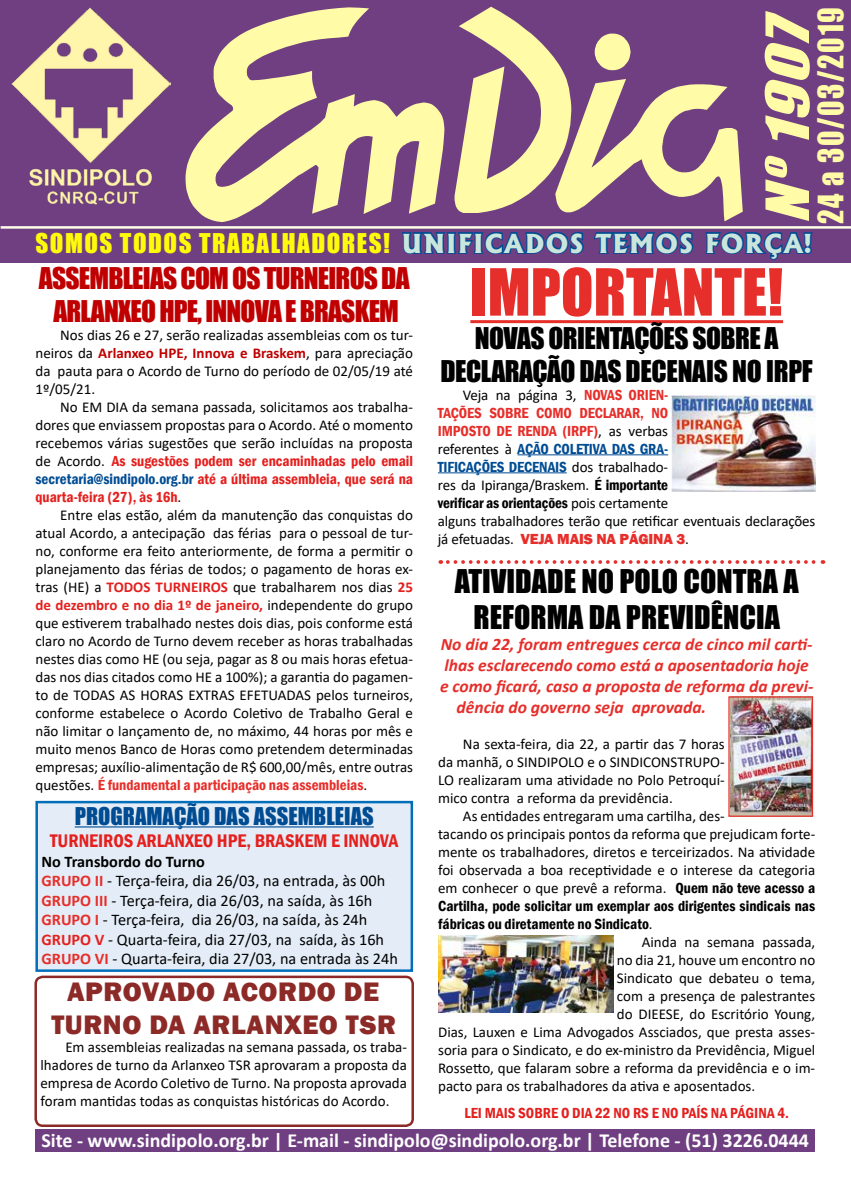
<style>
.page{position:relative;width:851px;height:1177px;background:#fff}
.page>*{position:absolute;margin:0;border:0;box-sizing:border-box;transform-origin:0 0}
.t1{font:60px "Impact";color:#e62e2a}
.t2{font:italic 55px "Impact";color:#fffba7;scale:1.19 1}
.t3{font:32.25px "Impact";letter-spacing:.06em;color:#fffba7;scale:.89 1}
.t4{font:30px/36px "Impact";color:#000;text-align:center}
.t5{font:27.5px/33px "Impact";letter-spacing:-.03em;color:#c00000;text-align:center}
.t6{font:27.5px/33px "Impact";letter-spacing:-.02em;color:#000;text-align:center}
.t7{font:800 27.5px/33px "Franklin Gothic";letter-spacing:.02em;color:#8c2a27;text-align:center}
.t8{font:25px "Impact";letter-spacing:.06em;color:#fffa0a}
.t9{font:22.5px "Impact";color:#004c93}
.t10{font:700 20px "Calibri";color:#fff}
.t11{font:600 condensed 18.75px "Franklin Gothic";color:#e4201e}
.t12{font:italic 700 17.5px "Calibri";color:#e62e2a}
.t13{font:16.25px/19.5px "Calibri";color:#000}
.t14{font:15px/18px "Calibri";color:#000;text-align:justify}
.t15{font:600 condensed 15px/18px "Franklin Gothic";color:#e4201e;text-align:justify}
.t16{font:600 condensed 15px/18px "Franklin Gothic";color:#e62e2a;text-align:justify}
.t17{font:600 condensed 15px/18px "Franklin Gothic";color:#000}
.t18{font:800 15px "Franklin Gothic";letter-spacing:-.01em;color:#e62e2a}
.s1{font-family:"Albertus";font-weight:800;color:#c9e5dc}
.s2{font-weight:700;color:#c00000}
.s3{font-family:"Calibri";font-weight:400;font-stretch:normal;color:#000}
.s4{color:#004c93}
.s5{font-weight:700;color:#e4201e}
.s6{font-family:"Franklin Gothic";font-weight:600;font-stretch:condensed;color:#e62e2a}
.s7{font-family:"Franklin Gothic";font-weight:600;font-stretch:condensed}
.s8{font-family:"Calibri";font-weight:400;font-stretch:normal}
.s9{font-family:"Calibri";font-weight:400;color:#000}
.s10{font-weight:700}
.s11{font-weight:700;color:#e62e2a}
</style>
<div class="page">
<div style="left:1px;top:0;width:849px;height:262px;background:#6f3f81"></div>
<div style="left:35px;top:1129px;width:779px;height:23px;background:#6f3f81"></div>
<svg style="left:401px;top:231px;width:183px;height:23px"></svg>
<svg style="left:593px;top:231px;width:101px;height:23px"></svg>
<svg style="left:705px;top:231px;width:108px;height:29px"></svg>
<hr style="left:1px;top:226px;width:849px;height:3px;background:#fffee9">
<img style="left:11px;top:7px;width:159px;height:198px">
<svg style="left:185px;top:7px;width:259px;height:215px"></svg>
<svg style="left:454px;top:7px;width:288px;height:214px"></svg>
<div style="left:34px;top:975px;width:380px;height:151px;border:2px solid #8c2a27;border-radius:7px"></div>
<div style="left:37px;top:802px;width:375px;height:168px;background:#e4edf7"></div>
<hr style="left:75px;top:826px;width:299px;height:1px;background:#004c93">
<div style="left:35px;top:800px;width:378px;height:171px;border:2px solid #006eb8"></div>
<img style="left:730px;top:698px;width:81px;height:116px">
<div style="left:728px;top:696px;width:85px;height:120px;border:1px solid #e62e2a"></div>
<img style="left:438px;top:935px;width:175px;height:77px">
<hr style="left:470px;top:320px;width:313px;height:3px;background:#e62e2a">
<hr style="left:517px;top:454px;width:151px;height:1px;background:#004c93">
<hr style="left:438px;top:472px;width:128px;height:1px;background:#004c93">
<img style="left:671px;top:395px;width:144px;height:96px">
<svg style="left:447px;top:560px;width:376px;height:4px"></svg>
<h2 class="t2" style="left:744px;top:224px;width:189px;rotate:-90deg">Nº1907</h2>
<h3 class="t3" style="left:805px;top:224px;width:245px;rotate:-90deg">24 a 30/03/2019</h3>
<h3 class="t8" style="left:35px;top:223px;width:778px">SOMOS TODOS TRABALHADORES! <span class="s1">UNIFICADOS TEMOS FORÇA!</span></h3>
<h3 class="t5" style="left:39px;top:261px;width:372px">ASSEMBLEIAS COM OS TURNEIROS DA<br>ARLANXEO HPE, INNOVA E BRASKEM</h3>
<p class="t14" style="left:35px;top:326px;width:379px;text-indent:25px">Nos dias 26 e 27, serão realizadas assembleias com os tur&shy;neiros da <span class="s2">Arlanxeo HPE, Innova e Braskem</span>, para apreciação da pauta para o Acordo de Turno do período de 02/05/19 até 1º/05/21.</p>
<p class="t14" style="left:35px;top:398px;width:379px;text-indent:25px">No EM DIA da semana passada, solicitamos aos trabalha&shy;dores que enviassem propostas para o Acordo. Até o momento recebemos várias sugestões que serão incluídas na proposta</p>
<p class="t15" style="left:35px;top:452px;width:379px"><span class="s3">de Acordo.</span> As sugestões podem ser encaminhadas pelo email <span class="s4">secretaria@sindipolo.org.br</span> até a última assembleia, que será na quarta-feira (27), às 16h<span class="s3">.</span></p>
<p class="t14" style="left:35px;top:506px;width:379px;text-indent:25px">Entre elas estão, além da manutenção das conquistas do atual Acordo, a antecipação das férias para o pessoal de tur&shy;no, conforme era feito anteriormente, de forma a permitir o planejamento das férias de todos; o pagamento de horas ex&shy;tras (HE) a <span class="s5">TODOS TURNEIROS</span> que trabalharem nos dias <span class="s5">25 de dezembro e no dia 1º de janeiro,</span> independente do grupo que estiverem trabalhado nestes dois dias, pois conforme está claro no Acordo de Turno devem receber as horas trabalhadas nestes dias como HE (ou seja, pagar as 8 ou mais horas efetua&shy;das nos dias citados como HE a 100%); a garantia do pagamen&shy;to de TODAS AS HORAS EXTRAS EFETUADAS pelos turneiros, conforme estabelece o Acordo Coletivo de Trabalho Geral e não limitar o lançamento de, no máximo, 44 horas por mês e muito menos Banco de Horas como pretendem determinadas empresas; auxílio-alimentação de R$ 600,00/mês, entre outras</p>
<p class="t16" style="left:35px;top:776px;width:333px"><span class="s3">questões.</span> É fundamental a participação nas assembleias<span class="s3">.</span></p>
<h1 class="t1" style="left:470px;top:245px;width:314px">IMPORTANTE!</h1>
<h3 class="t6" style="left:440px;top:320px;width:374px">NOVAS ORIENTAÇÕES SOBRE A<br>DECLARAÇÃO DAS DECENAIS NO IRPF</h3>
<p class="t14" style="left:462px;top:385px;width:207px">Veja na página 3, <span class="s6">NOVAS ORIEN-</span></p>
<p class="t16" style="left:438px;top:403px;width:232px">TAÇÕES SOBRE COMO DECLARAR, NO IMPOSTO DE RENDA (IRPF)<span class="s3">, as verbas referentes à</span> <span class="s4">AÇÃO COLETIVA DAS GRA-TIFICAÇÕES DECENAIS</span> <span class="s3">dos trabalhado-</span></p>
<p class="t14" style="left:438px;top:475px;width:232px">res da Ipiranga/Braskem. <span class="s7">É importante</span></p>
<p class="t17" style="left:438px;top:493px;width:232px">verificar as orientações <span class="s8">pois certamente</span></p>
<p class="t14" style="left:438px;top:511px;width:379px">alguns trabalhadores terão que retificar eventuais declarações</p>
<p class="t18" style="left:438px;top:529px;width:252px"><span class="s9">já efetuadas.</span> VEJA MAIS NA PÁGINA 3<span class="s9">.</span></p>
<h3 class="t4" style="left:455px;top:562px;width:345px">ATIVIDADE NO POLO CONTRA A<br>REFORMA DA PREVIDÊNCIA</h3>
<p class="t12" style="left:440px;top:632px;width:373px">No dia 22, foram entregues cerca de cinco mil carti-</p>
<p class="t12" style="left:444px;top:653px;width:365px">lhas esclarecendo como está a aposentadoria hoje</p>
<p class="t12" style="left:440px;top:674px;width:375px">e como ficará, caso a proposta de reforma da previ-</p>
<p class="t12" style="left:456px;top:695px;width:251px">dência do governo seja aprovada.</p>
<p class="t14" style="left:438px;top:734px;width:288px;text-indent:25px">Na sexta-feira, dia 22, a partir das 7 horas da manhã, o SINDIPOLO e o SINDICONSTRUPO-LO realizaram uma atividade no Polo Petroquí&shy;mico contra a reforma da previdência.</p>
<p class="t14" style="left:438px;top:806px;width:378px;text-align:left;text-indent:25px">As entidades entregaram uma cartilha, des-<br>tacando os principais pontos da reforma que prejudicam forte&shy;mente os trabalhadores, diretos e terceirizados. Na atividade foi observada a boa receptividade e o interese da categoria em conhecer o que prevê a reforma. <span class="s7">Quem não teve acesso a</span></p>
<p class="t17" style="left:438px;top:897px;width:378px">Cartilha, pode solicitar um exemplar aos dirigentes sindicais nas fábricas ou diretamente no Sindicato<span class="s8">.</span></p>
<p class="t14" style="left:641px;top:932px;width:175px">Ainda na semana passada,</p>
<p class="t14" style="left:617px;top:950px;width:200px">no dia 21, houve um encontro no</p>
<p class="t14" style="left:617px;top:968px;width:200px">Sindicato que debateu o tema,</p>
<p class="t14" style="left:617px;top:986px;width:200px">com a presença de palestrantes</p>
<p class="t14" style="left:617px;top:1004px;width:200px">do DIEESE, do Escritório Young,</p>
<p class="t14" style="left:438px;top:1022px;width:378px">Dias, Lauxen e Lima Advogados Assciados, que presta asses-</p>
<p class="t14" style="left:438px;top:1040px;width:378px">soria para o Sindicato, e do ex-ministro da Previdência, Miguel</p>
<p class="t14" style="left:438px;top:1058px;width:378px">Rossetto, que falaram sobre a reforma da previdência e o im-</p>
<p class="t14" style="left:438px;top:1076px;width:318px">pacto para os trabalhadores da ativa e aposentados.</p>
<p class="t15" style="left:464px;top:1103px;width:326px">LEI MAIS SOBRE O DIA 22 NO RS E NO PAÍS NA PÁGINA 4.</p>
<h3 class="t10" style="left:41px;top:1126px;width:769px">Site - www.sindipolo.org.br | E-mail - sindipolo@sindipolo.org.br | Telefone - (51) 3226.0444</h3>
<h3 class="t9" style="left:75px;top:798px;width:300px">PROGRAMAÇÃO DAS ASSEMBLEIAS</h3>
<p class="t11" style="left:50px;top:828px;width:349px">TURNEIROS ARLANXEO HPE, BRASKEM E INNOVA</p>
<p class="t13" style="left:41px;top:851px;width:358px"><span class="s10">No Transbordo do Turno<br></span><span class="s11">GRUPO II</span> - Terça-feira, dia 26/03, na entrada, às 00h <span class="s11">GRUPO III</span> - Terça-feira, dia 26/03, na saída, às 16h <span class="s11">GRUPO I</span> - Terça-feira, dia 26/03, na saída, às 24h <span class="s5">GRUPO V</span> - Quarta-feira, dia 27/03, na saída, às 16h <span class="s11">GRUPO VI</span> - Quarta-feira, dia 27/03, na entrada às 24h</p>
<h3 class="t7" style="left:51px;top:975px;width:346px">APROVADO ACORDO DE<br>TURNO DA ARLANXEO TSR</h3>
<p class="t14" style="left:40px;top:1037px;width:368px;text-indent:25px">Em assembleias realizadas na semana passada, os traba&shy;lhadores de turno da Arlanxeo TSR aprovaram a proposta da empresa de Acordo Coletivo de Turno. Na proposta aprovada foram mantidas todas as conquistas históricas do Acordo.</p>
</div>
